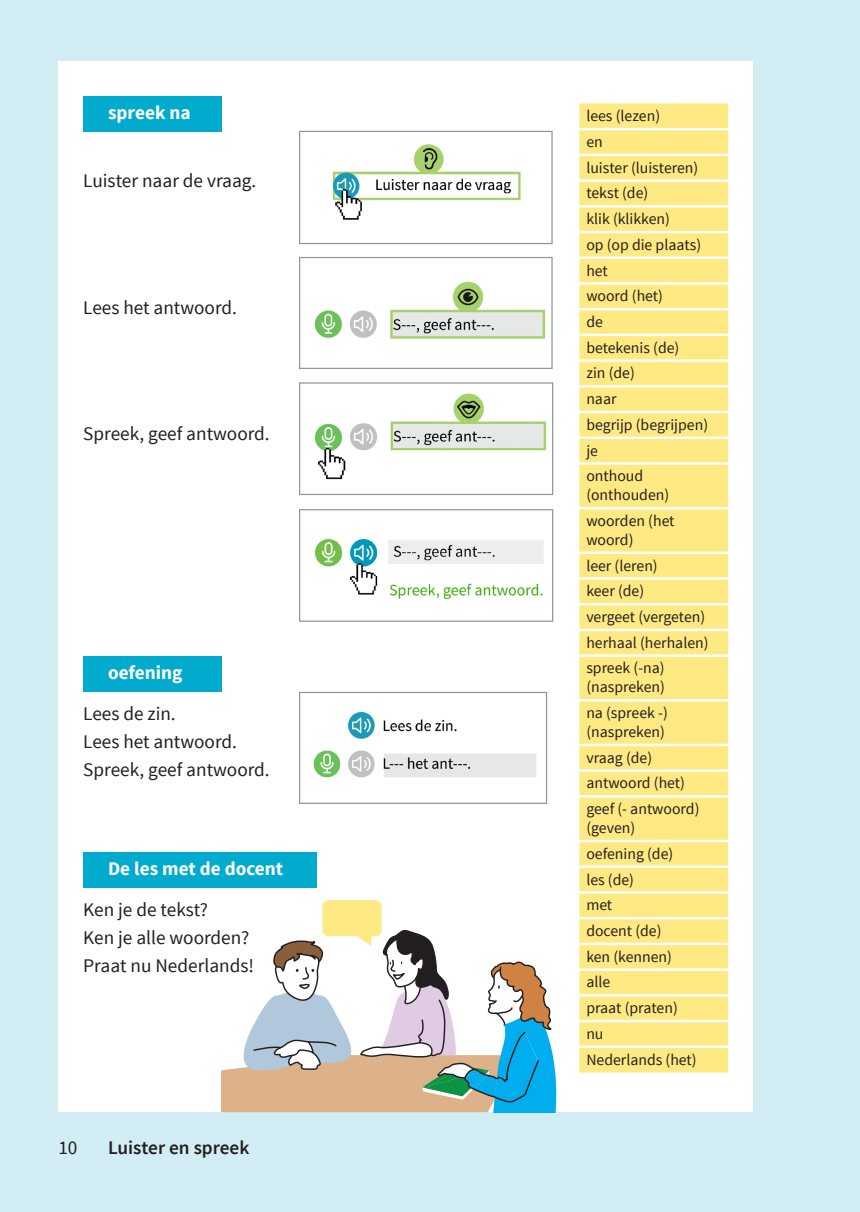
<style>
.page{position:relative;width:860px;height:1212px;background:#fff}
.page>*{position:absolute;margin:0;border:0;box-sizing:border-box;transform-origin:0 0}
.tekst_inspring{font:19.25px/28px "Source Sans Pro";color:#231f20}
.button-tekst{font:700 19.25px "Source Sans Pro";color:#fff}
.voetregel{font:600 19.25px "Source Sans Pro";color:#231f20}
.tekst_nieuwe_woorden{font:15.75px/18.9px "Source Sans Pro";color:#231f20}
</style>
<div class="page">
<div style="left:0;top:0;width:852px;height:1211px;background:#d2edf3"></div>
<div style="left:852px;top:0;width:8px;height:1211px;background:#d2edf3"></div>
<div style="left:58px;top:61px;width:695px;height:1050px;background:#fff"></div>
<div style="left:83px;top:96px;width:139px;height:35px;background:#00abcd"></div>
<div style="left:83px;top:656px;width:139px;height:35px;background:#00abcd"></div>
<div style="left:83px;top:852px;width:233px;height:35px;background:#00abcd"></div>
<div style="left:579px;top:103px;width:149px;height:969px;background:#ffe982"></div>
<hr style="left:579px;top:128px;width:149px;height:2px;background:#fff">
<hr style="left:579px;top:154px;width:149px;height:2px;background:#fff">
<hr style="left:579px;top:179px;width:149px;height:3px;background:#fff">
<hr style="left:579px;top:205px;width:149px;height:2px;background:#fff">
<hr style="left:579px;top:231px;width:149px;height:2px;background:#fff">
<hr style="left:579px;top:256px;width:149px;height:3px;background:#fff">
<hr style="left:579px;top:282px;width:149px;height:2px;background:#fff">
<hr style="left:579px;top:308px;width:149px;height:2px;background:#fff">
<hr style="left:579px;top:333px;width:149px;height:3px;background:#fff">
<hr style="left:579px;top:359px;width:149px;height:3px;background:#fff">
<hr style="left:579px;top:385px;width:149px;height:2px;background:#fff">
<hr style="left:579px;top:411px;width:149px;height:2px;background:#fff">
<hr style="left:579px;top:436px;width:149px;height:3px;background:#fff">
<hr style="left:579px;top:462px;width:149px;height:2px;background:#fff">
<hr style="left:579px;top:507px;width:149px;height:2px;background:#fff">
<hr style="left:579px;top:551px;width:149px;height:3px;background:#fff">
<hr style="left:579px;top:577px;width:149px;height:2px;background:#fff">
<hr style="left:579px;top:603px;width:149px;height:2px;background:#fff">
<hr style="left:579px;top:628px;width:149px;height:3px;background:#fff">
<hr style="left:579px;top:654px;width:149px;height:2px;background:#fff">
<hr style="left:579px;top:699px;width:149px;height:2px;background:#fff">
<hr style="left:579px;top:743px;width:149px;height:3px;background:#fff">
<hr style="left:579px;top:769px;width:149px;height:2px;background:#fff">
<hr style="left:579px;top:795px;width:149px;height:2px;background:#fff">
<hr style="left:579px;top:839px;width:149px;height:3px;background:#fff">
<hr style="left:579px;top:865px;width:149px;height:2px;background:#fff">
<hr style="left:579px;top:891px;width:149px;height:2px;background:#fff">
<hr style="left:579px;top:916px;width:149px;height:3px;background:#fff">
<hr style="left:579px;top:942px;width:149px;height:2px;background:#fff">
<hr style="left:579px;top:968px;width:149px;height:2px;background:#fff">
<hr style="left:579px;top:993px;width:149px;height:3px;background:#fff">
<hr style="left:579px;top:1019px;width:149px;height:3px;background:#fff">
<hr style="left:579px;top:1045px;width:149px;height:2px;background:#fff">
<img style="left:332px;top:144px;width:189px;height:76px">
<div style="left:299px;top:131px;width:254px;height:113px;border:1px solid #939598"></div>
<img style="left:314px;top:281px;width:232px;height:58px">
<div style="left:299px;top:257px;width:254px;height:112px;border:1px solid #939598"></div>
<img style="left:314px;top:393px;width:233px;height:87px">
<div style="left:299px;top:382px;width:254px;height:113px;border:1px solid #939598"></div>
<img style="left:315px;top:538px;width:229px;height:62px">
<div style="left:299px;top:509px;width:254px;height:112px;border:1px solid #939598"></div>
<img style="left:301px;top:693px;width:244px;height:85px">
<div style="left:299px;top:691px;width:248px;height:112px;border:1px solid #939598"></div>
<svg style="left:322px;top:899px;width:60px;height:37px"></svg>
<svg style="left:221px;top:904px;width:335px;height:207px"></svg>
<p class="button-tekst" style="left:108px;top:100px;width:84px">spreek na</p>
<p class="tekst_inspring" style="left:83px;top:167px;width:175px">Luister naar de vraag.</p>
<p class="tekst_inspring" style="left:83px;top:293px;width:155px">Lees het antwoord.</p>
<p class="tekst_inspring" style="left:83px;top:419px;width:188px">Spreek, geef antwoord.</p>
<p class="button-tekst" style="left:108px;top:660px;width:76px">oefening</p>
<p class="tekst_inspring" style="left:83px;top:699px;width:188px">Lees de zin.<br>Lees het antwoord.<br>Spreek, geef antwoord.</p>
<p class="button-tekst" style="left:108px;top:856px;width:177px">De les met de docent</p>
<p class="tekst_inspring" style="left:83px;top:895px;width:172px">Ken je de tekst?<br>Ken je alle woorden?<br>Praat nu Nederlands!</p>
<p class="tekst_inspring" style="left:58px;top:1133px;width:21px">10</p>
<p class="voetregel" style="left:108px;top:1135px;width:143px">Luister en spreek</p>
<p class="tekst_nieuwe_woorden" style="left:586px;top:107px;width:75px">lees (lezen)</p>
<p class="tekst_nieuwe_woorden" style="left:586px;top:132px;width:18px">en</p>
<p class="tekst_nieuwe_woorden" style="left:586px;top:158px;width:113px">luister (luisteren)</p>
<p class="tekst_nieuwe_woorden" style="left:586px;top:184px;width:63px">tekst (de)</p>
<p class="tekst_nieuwe_woorden" style="left:586px;top:210px;width:85px">klik (klikken)</p>
<p class="tekst_nieuwe_woorden" style="left:586px;top:235px;width:116px">op (op die plaats)</p>
<p class="tekst_nieuwe_woorden" style="left:586px;top:261px;width:23px">het</p>
<p class="tekst_nieuwe_woorden" style="left:586px;top:287px;width:78px">woord (het)</p>
<p class="tekst_nieuwe_woorden" style="left:586px;top:312px;width:18px">de</p>
<p class="tekst_nieuwe_woorden" style="left:586px;top:338px;width:95px">betekenis (de)</p>
<p class="tekst_nieuwe_woorden" style="left:586px;top:364px;width:50px">zin (de)</p>
<p class="tekst_nieuwe_woorden" style="left:586px;top:389px;width:32px">naar</p>
<p class="tekst_nieuwe_woorden" style="left:586px;top:415px;width:123px">begrijp (begrijpen)</p>
<p class="tekst_nieuwe_woorden" style="left:586px;top:441px;width:13px">je</p>
<p class="tekst_nieuwe_woorden" style="left:586px;top:467px;width:84px">onthoud (onthouden)</p>
<p class="tekst_nieuwe_woorden" style="left:586px;top:511px;width:90px">woorden (het woord)</p>
<p class="tekst_nieuwe_woorden" style="left:586px;top:556px;width:73px">leer (leren)</p>
<p class="tekst_nieuwe_woorden" style="left:586px;top:581px;width:59px">keer (de)</p>
<p class="tekst_nieuwe_woorden" style="left:586px;top:607px;width:120px">vergeet (vergeten)</p>
<p class="tekst_nieuwe_woorden" style="left:586px;top:633px;width:124px">herhaal (herhalen)</p>
<p class="tekst_nieuwe_woorden" style="left:586px;top:659px;width:80px">spreek (-na) (naspreken)</p>
<p class="tekst_nieuwe_woorden" style="left:586px;top:703px;width:83px">na (spreek -) (naspreken)</p>
<p class="tekst_nieuwe_woorden" style="left:586px;top:748px;width:67px">vraag (de)</p>
<p class="tekst_nieuwe_woorden" style="left:586px;top:773px;width:100px">antwoord (het)</p>
<p class="tekst_nieuwe_woorden" style="left:586px;top:799px;width:115px">geef (- antwoord) (geven)</p>
<p class="tekst_nieuwe_woorden" style="left:586px;top:844px;width:88px">oefening (de)</p>
<p class="tekst_nieuwe_woorden" style="left:586px;top:869px;width:49px">les (de)</p>
<p class="tekst_nieuwe_woorden" style="left:586px;top:895px;width:27px">met</p>
<p class="tekst_nieuwe_woorden" style="left:586px;top:921px;width:77px">docent (de)</p>
<p class="tekst_nieuwe_woorden" style="left:586px;top:947px;width:87px">ken (kennen)</p>
<p class="tekst_nieuwe_woorden" style="left:586px;top:972px;width:25px">alle</p>
<p class="tekst_nieuwe_woorden" style="left:586px;top:998px;width:93px">praat (praten)</p>
<p class="tekst_nieuwe_woorden" style="left:586px;top:1024px;width:19px">nu</p>
<p class="tekst_nieuwe_woorden" style="left:586px;top:1049px;width:112px">Nederlands (het)</p>
</div>
